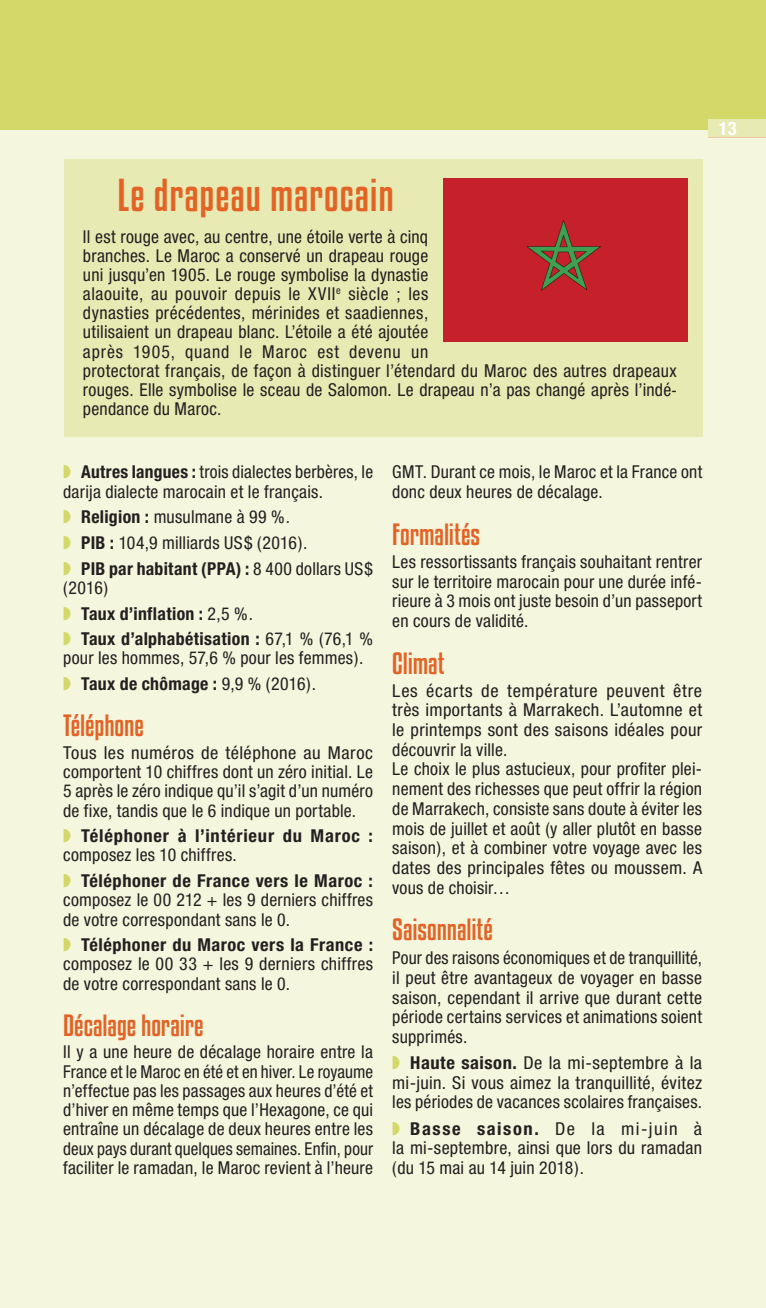
<style>
.page{position:relative;width:766px;height:1308px;background:#fff}
.page>*{position:absolute;margin:0;border:0;box-sizing:border-box;transform-origin:0 0}
.encp_encadreTitre{font:40.5px "Kenyan Coffee Rg";letter-spacing:.02em;color:#e26325}
.T4{font:27px "Kenyan Coffee Rg";letter-spacing:-.005em;color:#e26325}
.t1{font:700 condensed 18.45px "Helvetica Neue";color:#fff}
.intro{font:condensed 17.78px/19.8px "Helvetica Neue";letter-spacing:.015em;color:#231f20;text-align:justify}
.encp_encadre{font:condensed 17.78px/19.1px "Helvetica Neue";letter-spacing:.015em;color:#231f20}
.intro-2{font:condensed 17.78px/19.3px "Helvetica Neue";letter-spacing:.015em;color:#231f20;text-align:justify;scale:1.04 1}
.encp_encadre-2{font:condensed 17.78px/19.8px "Helvetica Neue";letter-spacing:.015em;color:#231f20;text-align:justify;scale:1.04 1}
.t2{font:700 condensed 17.78px/19.3px "Helvetica Neue";letter-spacing:.02em;color:#231f20}
.t3{font:700 condensed 17.78px/19.3px "Helvetica Neue";letter-spacing:.04em;color:#231f20;scale:1.04 1}
.s1{font-weight:700}
.s2{font-weight:400}
</style>
<div class="page">
<div style="left:0;top:0;width:765px;height:1307px;background:#f4f6dd"></div>
<div style="left:0;top:0;width:765px;height:129px;background:#d3d869"></div>
<div style="left:708px;top:120px;width:57px;height:17px;background:#e7eab2"></div>
<div style="left:64px;top:159px;width:638px;height:278px;background:#e7eab2"></div>
<div style="left:443px;top:179px;width:244px;height:162px;background:#c6212a"></div>
<p class="encp_encadreTitre" style="left:117px;top:170px;width:278px">Le drapeau marocain</p>
<p class="encp_encadre" style="left:83px;top:227px;width:595px">Il est rouge avec, au centre, une étoile verte à cinq<br>branches. Le Maroc a conservé un drapeau rouge<br>uni jusqu’en 1905. Le rouge symbolise la dynastie<br>alaouite, au pouvoir depuis le XVII<sup>e</sup> siècle ; les<br>dynasties précédentes, mérinides et saadiennes,<br>utilisaient un drapeau blanc. L’étoile a été ajoutée<br>après 1905, quand le Maroc est devenu un<br>protectorat français, de façon à distinguer l’étendard du Maroc des autres drapeaux rouges. Elle symbolise le sceau de Salomon. Le drapeau n’a pas changé après l’indé&shy;pendance du Maroc.</p>
<p class="t1" style="left:718px;top:118px;width:19px">13</p>
<p class="encp_encadre" style="left:63px;top:462px;width:311px;text-indent:18px"><span class="s1">Autres langues :</span> trois dialectes berbères, le darija dialecte marocain et le français.</p>
<p class="encp_encadre" style="left:81px;top:507px;width:210px"><span class="s1">Religion :</span> musulmane à 99 %.</p>
<p class="encp_encadre" style="left:81px;top:533px;width:228px"><span class="s1">PIB :</span> 104,9 milliards US$ (2016).</p>
<p class="t2" style="left:63px;top:558px;width:311px;text-indent:18px">PIB par habitant (PPA) : <span class="s2">8 400 dollars US$ (2016)</span></p>
<p class="t2" style="left:81px;top:603px;width:173px">Taux d’inflation : <span class="s2">2,5 %.</span></p>
<p class="encp_encadre" style="left:63px;top:629px;width:311px;text-indent:18px"><span class="s1">Taux d’alphabétisation :</span> 67,1 % (76,1 % pour les hommes, 57,6 % pour les femmes).</p>
<p class="t2" style="left:81px;top:674px;width:236px">Taux de chômage : <span class="s2">9,9 % (2016).</span></p>
<p class="T4" style="left:63px;top:709px;width:82px">Téléphone</p>
<p class="intro-2" style="left:63px;top:742px;width:299px">Tous les numéros de téléphone au Maroc comportent 10 chiffres dont un zéro initial. Le 5 après le zéro indique qu’il s’agit d’un numéro de fixe, tandis que le 6 indique un portable.</p>
<p class="t3" style="left:63px;top:826px;width:299px;text-indent:18px">Téléphoner à l’intérieur du Maroc : <span class="s2">composez les 10 chiffres.</span></p>
<p class="encp_encadre" style="left:63px;top:871px;width:311px;text-align:justify;text-indent:18px"><span class="s1">Téléphoner de France vers le Maroc : </span>composez le 00 212 + les 9 derniers chiffres de votre correspondant sans le 0.</p>
<p class="encp_encadre" style="left:63px;top:935px;width:311px;text-align:justify;text-indent:18px"><span class="s1">Téléphoner du Maroc vers la France : </span>composez le 00 33 + les 9 derniers chiffres de votre correspondant sans le 0.</p>
<p class="T4" style="left:63px;top:1009px;width:142px">Décalage horaire</p>
<p class="intro" style="left:63px;top:1042px;width:311px">Il y a une heure de décalage horaire entre la France et le Maroc en été et en hiver. Le royaume n’effectue pas les passages aux heures d’été et d’hiver en même temps que l’Hexagone, ce qui entraîne un décalage de deux heures entre les deux pays durant quelques semaines. Enfin, pour faciliter le ramadan, le Maroc revient à l’heure</p>
<p class="intro" style="left:392px;top:462px;width:311px">GMT. Durant ce mois, le Maroc et la France ont donc deux heures de décalage.</p>
<p class="T4" style="left:392px;top:518px;width:89px">Formalités</p>
<p class="intro" style="left:392px;top:551px;width:311px">Les ressortissants français souhaitant rentrer sur le territoire marocain pour une durée infé&shy;rieure à 3 mois ont juste besoin d’un passeport en cours de validité.</p>
<p class="T4" style="left:392px;top:647px;width:54px">Climat</p>
<p class="intro-2" style="left:392px;top:680px;width:299px">Les écarts de température peuvent être très importants à Marrakech. L’automne et le printemps sont des saisons idéales pour découvrir la ville.</p>
<p class="intro" style="left:392px;top:759px;width:311px">Le choix le plus astucieux, pour profiter plei&shy;nement des richesses que peut offrir la région de Marrakech, consiste sans doute à éviter les mois de juillet et août (y aller plutôt en basse saison), et à combiner votre voyage avec les dates des principales fêtes ou moussem. A vous de choisir…</p>
<p class="T4" style="left:392px;top:913px;width:102px">Saisonnalité</p>
<p class="intro" style="left:392px;top:947px;width:311px">Pour des raisons économiques et de tranquillité, il peut être avantageux de voyager en basse saison, cependant il arrive que durant cette période certains services et animations soient supprimés.</p>
<p class="encp_encadre-2" style="left:392px;top:1052px;width:299px;text-indent:18px"><span class="s1">Haute saison.</span> De la mi-septembre à la mi-juin. Si vous aimez la tranquillité, évitez les périodes de vacances scolaires françaises.</p>
<p class="encp_encadre-2" style="left:392px;top:1118px;width:299px;text-indent:18px"><span class="s1">Basse saison.</span> De la mi-juin à la mi-septembre, ainsi que lors du ramadan (du 15 mai au 14 juin 2018).</p>
</div>
